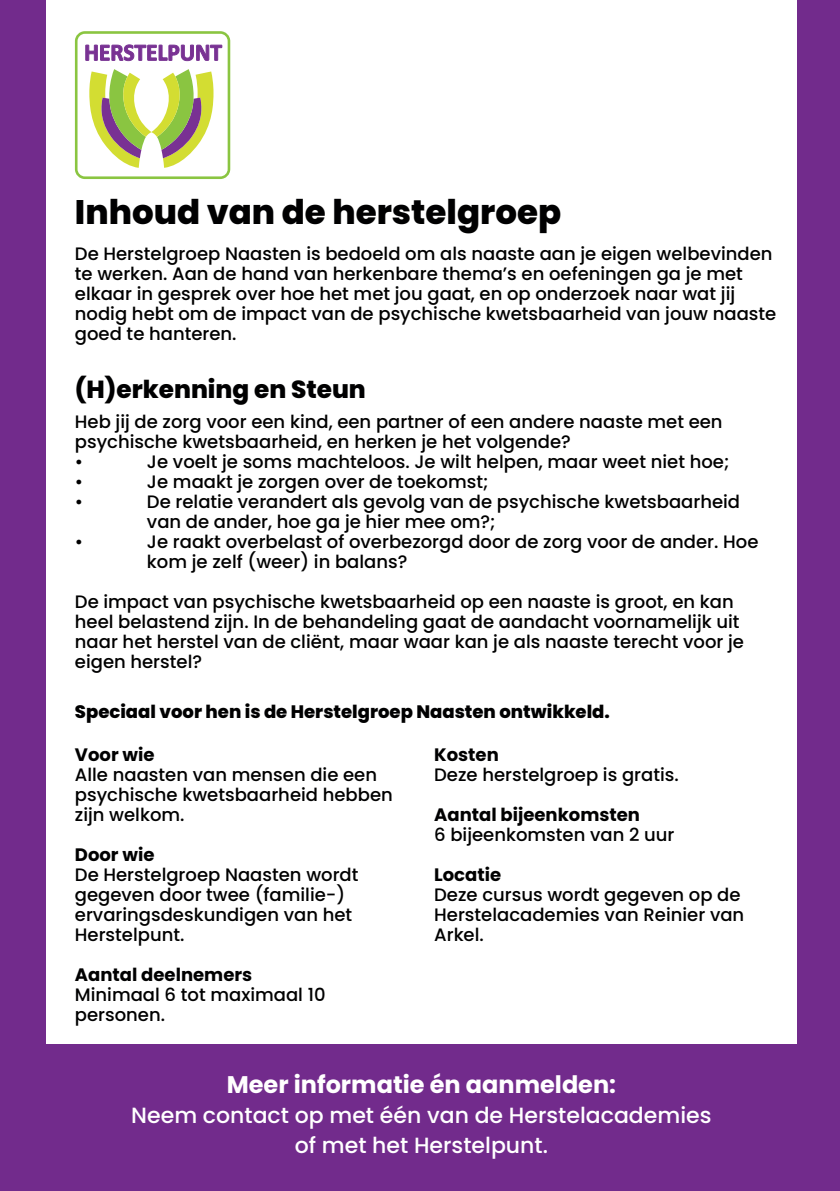
<style>
.page{position:relative;width:840px;height:1191px;background:#fff}
.page>*{position:absolute;margin:0;border:0;box-sizing:border-box;transform-origin:0 0}
.t1{font:800 34px "Poppins";color:#000001}
.t2{font:800 24.8px "Poppins";color:#000001}
.t3{font:700 24px "Poppins";color:#fff}
.t4{font:500 22px/30px "Poppins";color:#fff;text-align:center}
.t5{font:500 18px/20px "Poppins";color:#000001}
.t6{font:700 18px "Poppins";color:#000001}
.t7{font:800 18px "Poppins";color:#000001}
</style>
<div class="page">
<div style="left:0;top:0;width:839px;height:1191px;background:#722b8c"></div>
<div style="left:46px;top:0;width:750px;height:1043px;background:#fff"></div>
<svg style="left:75px;top:31px;width:155px;height:148px"></svg>
<h1 class="t1" style="left:75px;top:192px;width:487px">Inhoud van de herstelgroep</h1>
<p class="t5" style="left:75px;top:244px;width:702px">De Herstelgroep Naasten is bedoeld om als naaste aan je eigen welbevinden te werken. Aan de hand van herkenbare thema’s en oefeningen ga je met elkaar in gesprek over hoe het met jou gaat, en op onderzoek naar wat jij nodig hebt om de impact van de psychische kwetsbaarheid van jouw naaste goed te hanteren.</p>
<h2 class="t2" style="left:75px;top:375px;width:292px">(H)erkenning en Steun</h2>
<p class="t5" style="left:75px;top:412px;width:649px">Heb jij de zorg voor een kind, een partner of een andere naaste met een psychische kwetsbaarheid, en herken je het volgende?<br>•</p>
<p class="t5" style="left:147px;top:452px;width:583px">Je voelt je soms machteloos. Je wilt helpen, maar weet niet hoe;</p>
<p class="t5" style="left:75px;top:472px;width:10px">•</p>
<p class="t5" style="left:147px;top:472px;width:343px">Je maakt je zorgen over de toekomst;</p>
<p class="t5" style="left:75px;top:492px;width:10px">•</p>
<p class="t5" style="left:147px;top:492px;width:594px">De relatie verandert als gevolg van de psychische kwetsbaarheid van de ander, hoe ga je hier mee om?;</p>
<p class="t5" style="left:75px;top:532px;width:10px">•</p>
<p class="t5" style="left:147px;top:532px;width:612px">Je raakt overbelast of overbezorgd door de zorg voor de ander. Hoe kom je zelf (weer) in balans?</p>
<p class="t5" style="left:75px;top:592px;width:670px">De impact van psychische kwetsbaarheid op een naaste is groot, en kan heel belastend zijn. In de behandeling gaat de aandacht voornamelijk uit naar het herstel van de cliënt, maar waar kan je als naaste terecht voor je eigen herstel?</p>
<p class="t7" style="left:75px;top:701px;width:536px">Speciaal voor hen is de Herstelgroep Naasten ontwikkeld.</p>
<p class="t6" style="left:434px;top:744px;width:66px">Kosten</p>
<p class="t5" style="left:434px;top:764px;width:246px">Deze herstelgroep is gratis.</p>
<p class="t6" style="left:434px;top:804px;width:207px">Aantal bijeenkomsten</p>
<p class="t5" style="left:434px;top:824px;width:242px">6 bijeenkomsten van 2 uur</p>
<p class="t6" style="left:434px;top:864px;width:68px">Locatie</p>
<p class="t5" style="left:434px;top:884px;width:311px">Deze cursus wordt gegeven op de<br>Herstelacademies van Reinier van<br>Arkel.</p>
<p class="t6" style="left:75px;top:744px;width:81px">Voor wie</p>
<p class="t5" style="left:75px;top:764px;width:319px">Alle naasten van mensen die een psychische kwetsbaarheid hebben zijn welkom.</p>
<p class="t6" style="left:75px;top:844px;width:81px">Door wie</p>
<p class="t5" style="left:75px;top:864px;width:285px">De Herstelgroep Naasten wordt gegeven door twee (familie-) ervaringsdeskundigen van het<br>Herstelpunt.</p>
<p class="t6" style="left:75px;top:964px;width:179px">Aantal deelnemers</p>
<p class="t5" style="left:75px;top:984px;width:252px">Minimaal 6 tot maximaal 10 personen.</p>
<h3 class="t3" style="left:226px;top:1070px;width:390px">Meer informatie én aanmelden:</h3>
<p class="t4" style="left:131px;top:1100px;width:581px">Neem contact op met één van de Herstelacademies of met het Herstelpunt.</p>
</div>
